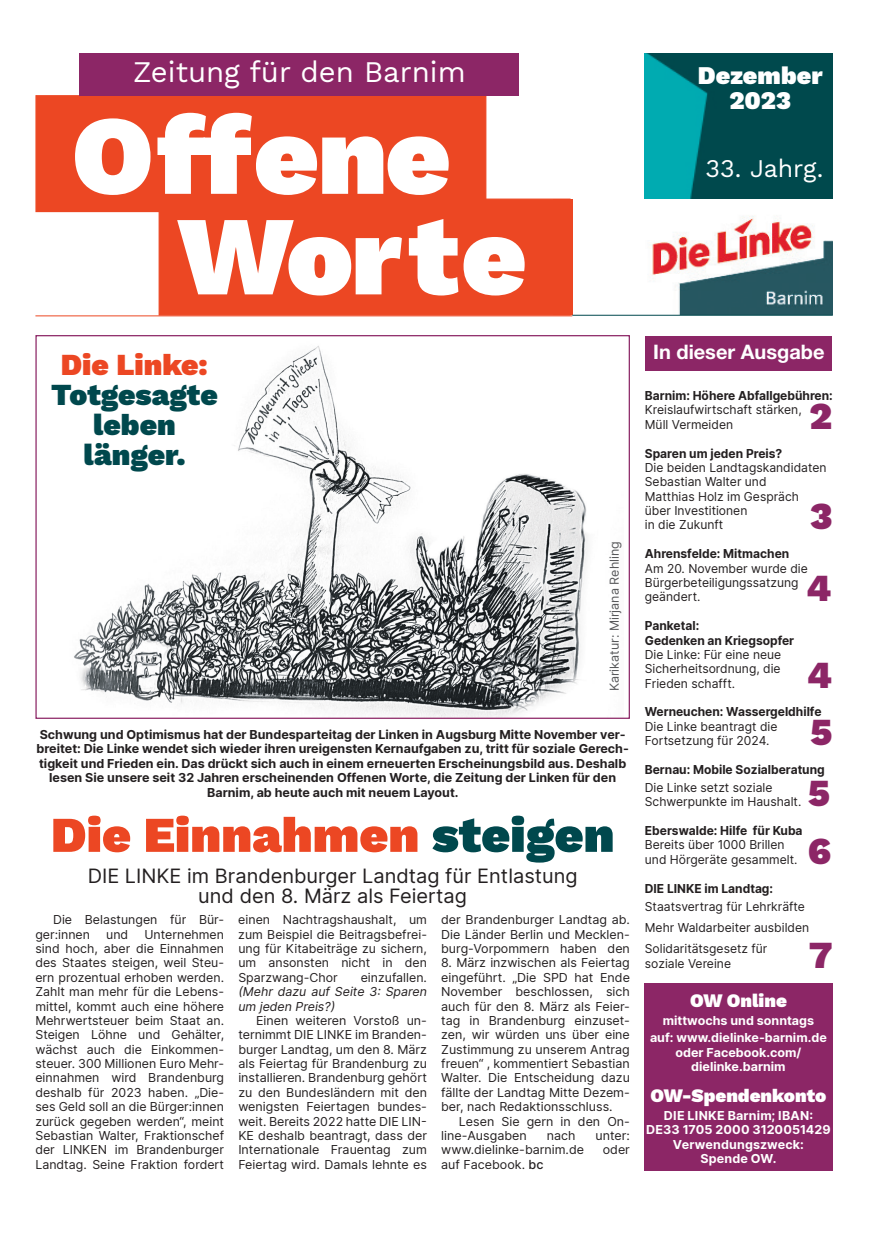
<style>
.page{position:relative;width:886px;height:1241px;background:#fff}
.page>*{position:absolute;margin:0;border:0;box-sizing:border-box;transform-origin:0 0}
.t1{font:900 112.5px "Work Sans";letter-spacing:.005em;color:#fff}
.t2{font:900 50px "Work Sans";color:#ec4723}
.t3{font:900 37.5px "Work Sans";color:#8c2666}
.t4{font:900 30px/30px "Work Sans";color:#00484d;text-align:center}
.t5{font:900 30px "Work Sans";color:#ec4723}
.t6{font:29.38px "Work Sans";color:#fff}
.t7{font:900 25px/25px "Work Sans";letter-spacing:.005em;color:#fff;text-align:center}
.t8{font:25px "Work Sans";letter-spacing:-.005em;color:#fff}
.t9{font:20px/20px "Inter";color:#231f20;text-align:center}
.t10{font:700 20px "Helvetica Neue LT Std";color:#fff}
.t11{font:900 18.75px "Work Sans";color:#fff}
.t12{font:12.5px/14.4px "Inter";color:#231f20}
.t13{font:700 12.5px/14.4px "Inter";color:#231f20;text-align:center}
.t14{font:700 12.5px/14.4px "Inter";color:#231f20;scale:.96 1}
.t15{font:700 12.5px/14.4px "Inter";color:#fff;text-align:center}
.t16{font:italic 12.5px/14.4px "Inter";color:#231f20}
.t17{font:12.5px "Inter";color:#57585a}
.s1{color:#00484d}
.s2{font-weight:500}
</style>
<div class="page">
<img style="left:641px;top:198px;width:192px;height:117px">
<div style="left:159px;top:198px;width:411px;height:117px;background:#ec4723"></div>
<div style="left:35px;top:95px;width:451px;height:117px;background:#ec4723"></div>
<div style="left:80px;top:53px;width:439px;height:43px;background:#8c2666"></div>
<div style="left:553px;top:199px;width:20px;height:116px;background:#ec4723"></div>
<hr style="left:35px;top:315px;width:537px;height:1px;background:#ec4723">
<hr style="left:572px;top:315px;width:261px;height:1px;background:#00484d">
<img style="left:644px;top:53px;width:189px;height:145px">
<img style="left:74px;top:346px;width:514px;height:370px">
<div style="left:645px;top:335px;width:187px;height:35px;background:#8c2666"></div>
<div style="left:644px;top:982px;width:189px;height:187px;background:#8c2666"></div>
<h3 class="t6" style="left:133px;top:49px;width:334px">Zeitung für den Barnim</h3>
<h1 class="t1" style="left:72px;top:69px;width:380px">Offene</h1>
<h1 class="t1" style="left:178px;top:170px;width:350px">W orte</h1>
<h3 class="t7" style="left:698px;top:61px;width:126px">Dezember<br>2023</h3>
<h3 class="t8" style="left:705px;top:149px;width:119px">33. Jahrg.</h3>
<h3 class="t5" style="left:61px;top:342px;width:148px">Die Linke:</h3>
<h3 class="t4" style="left:51px;top:379px;width:168px">Totgesagte leben länger.</h3>
<p class="t17" style="left:605px;top:691px;width:152px;rotate:-90deg">Karikatur: Mirjana Rehling</p>
<p class="t13" style="left:36px;top:726px;width:594px">Schwung und Optimismus hat der Bundesparteitag der Linken in Augsburg Mitte November ver&shy;breitet: Die Linke wendet sich wieder ihren ureigensten Kernaufgaben zu, tritt für soziale Gerech&shy;tigkeit und Frieden ein. Das drückt sich auch in einem erneuerten Erscheinungsbild aus. Deshalb lesen Sie unsere seit 32 Jahren erscheinenden Offenen Worte, die Zeitung der Linken für den Barnim, ab heute auch mit neuem Layout.</p>
<h2 class="t2" style="left:51px;top:796px;width:565px">Die Einnahmen <span class="s1">steigen</span></h2>
<h3 class="t9" style="left:88px;top:864px;width:491px">DIE LINKE im Brandenburger Landtag für Entlastung und den 8. März als Feiertag</h3>
<p class="t12" style="left:35px;top:912px;width:190px;text-indent:18px">Die Belastungen für Bür&shy;ger:innen</p>
<p class="t12" style="left:35px;top:926px;width:190px;text-align:justify;text-indent:109px">Unternehmen sind hoch, aber die Einnahmen des Staates steigen, weil Steu&shy;ern prozentual erhoben werden.<br>Zahlt man mehr für die Lebens&shy;mittel, kommt auch eine höhere Mehrwertsteuer beim Staat an.<br>Steigen Löhne und Gehälter, wächst auch die Einkommen&shy;steuer. 300 Millionen Euro Mehr&shy;einnahmen wird Brandenburg deshalb für 2023 haben. „Die&shy;ses Geld soll an die Bürger:innen zurück gegeben werden“, meint Sebastian Walter, Fraktionschef der LINKEN im Brandenburger Landtag. Seine Fraktion fordert</p>
<p class="t12" style="left:106px;top:926px;width:24px">und</p>
<p class="t12" style="left:238px;top:912px;width:190px;text-align:justify">einen Nachtragshaushalt, um zum Beispiel die Beitragsbefrei&shy;ung für Kitabeiträge zu sichern, um ansonsten nicht in den Sparzwang-Chor</p>
<p class="t12" style="left:361px;top:969px;width:68px">einzufallen.</p>
<p class="t16" style="left:238px;top:983px;width:190px">(Mehr dazu auf Seite 3: Sparen um jeden Preis?)</p>
<p class="t12" style="left:238px;top:1012px;width:190px;text-align:justify;text-indent:18px">Einen weiteren Vorstoß un&shy;ternimmt DIE LINKE im Branden&shy;burger Landtag, um den 8. März als Feiertag für Brandenburg zu installieren. Brandenburg gehört zu den Bundesländern mit den wenigsten Feiertagen bundes&shy;weit. Bereits 2022 hatte DIE LIN-KE deshalb beantragt, dass der Internationale Frauentag zum Feiertag wird. Damals lehnte es</p>
<p class="t12" style="left:441px;top:912px;width:190px;text-align:justify">der Brandenburger Landtag ab.<br>Die Länder Berlin und Mecklen&shy;burg-Vorpommern haben den</p>
<p class="t12" style="left:441px;top:955px;width:190px;text-align:justify">8. März inzwischen als Feiertag eingeführt. „Die SPD hat Ende November beschlossen, sich auch für den 8. März als Feier&shy;tag in Brandenburg einzuset&shy;zen, wir würden uns über eine Zustimmung zu unserem Antrag freuen“ , kommentiert Sebastian Walter. Die Entscheidung dazu fällte der Landtag Mitte Dezem&shy;ber, nach Redaktionsschluss.</p>
<p class="t12" style="left:441px;top:1113px;width:190px;text-indent:18px">Lesen Sie gern in den On&shy;line-Ausgaben</p>
<p class="t12" style="left:547px;top:1127px;width:30px">nach</p>
<p class="t12" style="left:595px;top:1127px;width:36px">unter:</p>
<p class="t12" style="left:441px;top:1142px;width:144px">www.dielinke-barnim.de</p>
<p class="t12" style="left:603px;top:1142px;width:29px">oder</p>
<p class="t12" style="left:441px;top:1156px;width:104px">auf Facebook. <span class="s2">bc</span></p>
<h3 class="t10" style="left:653px;top:340px;width:173px">In dieser Ausgabe</h3>
<p class="t14" style="left:645px;top:388px;width:197px">Barnim: Höhere Abfallgebühren:</p>
<p class="t12" style="left:645px;top:402px;width:158px">Kreislaufwirtschaft stärken,<br>Müll Vermeiden</p>
<h3 class="t3" style="left:809px;top:387px;width:24px">2</h3>
<p class="t14" style="left:645px;top:445px;width:145px">Sparen um jeden Preis?</p>
<p class="t12" style="left:645px;top:460px;width:183px">Die beiden Landtagskandidaten<br>Sebastian Walter und<br>Matthias Holz im Gespräch über Investitionen<br>in die Zukunft</p>
<h3 class="t3" style="left:810px;top:488px;width:24px">3</h3>
<p class="t14" style="left:645px;top:546px;width:152px">Ahrensfelde: Mitmachen</p>
<p class="t12" style="left:645px;top:560px;width:164px">Am 20. November wurde die<br>Bürgerbeteiligungssatzung geändert.</p>
<h3 class="t3" style="left:806px;top:560px;width:27px">4</h3>
<p class="t14" style="left:645px;top:618px;width:157px">Panketal:<br>Gedenken an Kriegsopfer</p>
<p class="t12" style="left:645px;top:646px;width:138px;text-align:justify">Die Linke: Für eine neue Sicherheitsordnung, die Frieden schafft.</p>
<h3 class="t3" style="left:807px;top:646px;width:27px">4</h3>
<p class="t14" style="left:645px;top:704px;width:185px">Werneuchen: Wassergeldhilfe</p>
<p class="t12" style="left:645px;top:718px;width:134px">Die Linke beantragt die<br>Fortsetzung für 2024.</p>
<h3 class="t3" style="left:810px;top:703px;width:23px">5</h3>
<p class="t14" style="left:645px;top:761px;width:189px">Bernau: Mobile Sozialberatung</p>
<p class="t12" style="left:645px;top:779px;width:158px">Die Linke setzt soziale<br>Schwerpunkte im Haushalt.</p>
<h3 class="t3" style="left:808px;top:764px;width:23px">5</h3>
<p class="t14" style="left:645px;top:822px;width:166px">Eberswalde: Hilfe für Kuba</p>
<p class="t12" style="left:645px;top:837px;width:154px">Bereits über 1000 Brillen und Hörgeräte gesammelt.</p>
<h3 class="t3" style="left:808px;top:822px;width:25px">6</h3>
<p class="t14" style="left:645px;top:880px;width:135px">DIE LINKE im Landtag:</p>
<p class="t12" style="left:645px;top:894px;width:166px;line-height:21.5px">Staatsvertrag für Lehrkräfte<br>Mehr Waldarbeiter ausbilden<br>Solidaritätsgesetz für</p>
<p class="t12" style="left:645px;top:955px;width:88px">soziale Vereine</p>
<h3 class="t3" style="left:809px;top:926px;width:26px">7</h3>
<h3 class="t11" style="left:690px;top:985px;width:98px">OW Online</h3>
<p class="t15" style="left:650px;top:1010px;width:178px;line-height:17.9px">mittwochs und sonntags auf: www.dielinke-barnim.de</p>
<p class="t15" style="left:675px;top:1044px;width:127px">oder Facebook.com/ dielinke.barnim</p>
<h3 class="t11" style="left:650px;top:1080px;width:177px">OW-Spendenkonto</h3>
<p class="t15" style="left:646px;top:1107px;width:186px">DIE LINKE Barnim; IBAN:<br>DE33 1705 2000 3120051429<br>Verwendungszweck:<br>Spende OW.</p>
</div>
